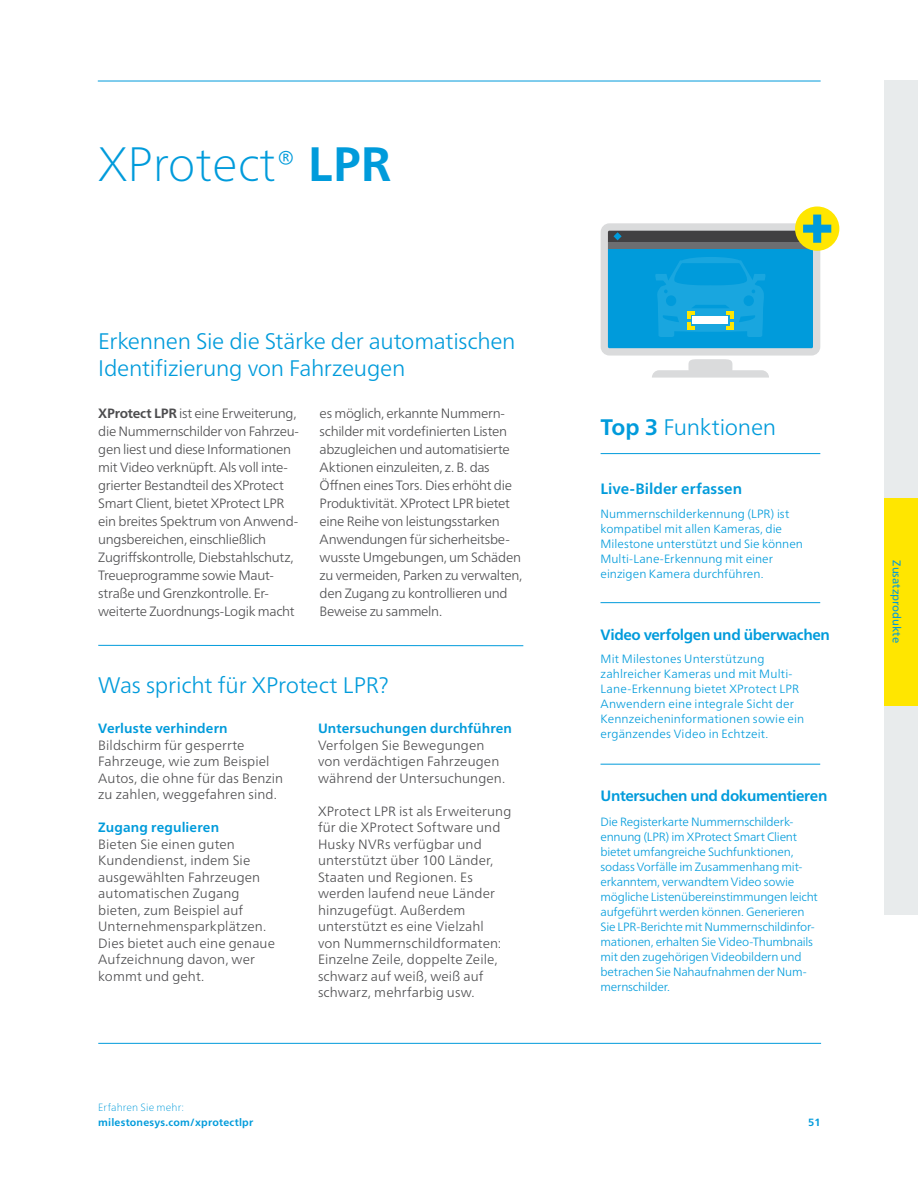
<style>
.page{position:relative;width:918px;height:1188px;background:#fff}
.page>*{position:absolute;margin:0;border:0;box-sizing:border-box;transform-origin:0 0}
.t1{font:100 48.3px "Frutiger Neue LT Pro";color:#009bdb}
.Body_big{font:300 22.5px/27px "Frutiger Neue LT Pro";letter-spacing:-.015em;color:#009bdb}
.BODY_BLUE_BOLD{font:300 22.5px "Frutiger Neue LT Pro";letter-spacing:-.01em;color:#009bdb}
.BODY_GREY{font:700 15px "Frutiger Neue LT Pro";letter-spacing:-.025em;color:#009bdb}
.BODY_GREY-2{font:700 15px "Frutiger Neue LT Pro";letter-spacing:.005em;color:#009bdb}
.BODY_GREY-3{font:300 13.5px/16.5px "Frutiger Neue LT Pro";letter-spacing:-.005em;color:#4d4d4f}
.BODY_GREY-4{font:300 13.5px/18px "Frutiger Neue LT Pro";letter-spacing:-.025em;color:#4d4d4f}
.BODY_BLUE_BOLD-2{font:700 13.5px "Frutiger Neue LT Pro";letter-spacing:.01em;color:#009bdb}
.BODY_GREY-5{font:300 12px/15px "Frutiger Neue LT Pro";letter-spacing:-.01em;color:#009bdb}
.BODY_GREY-6{font:300 12px/15px "Frutiger Neue LT Pro";letter-spacing:.01em;color:#009bdb}
.t2{font:11.25px "Frutiger Neue LT Pro";color:#009bdb}
.BODY_GREY-7{font:700 10.5px "Frutiger Neue LT Pro";letter-spacing:.02em;color:#009bdb}
.BODY_GREY-8{font:100 10.5px "Frutiger Neue LT Pro";letter-spacing:.015em;color:#009bdb}
.s1{font-size:39.3px}
.s2{font-weight:700}
</style>
<div class="page">
<div style="left:884px;top:81px;width:34px;height:208px;background:#e8ebec"></div>
<div style="left:884px;top:497px;width:34px;height:209px;background:#ffe600"></div>
<div style="left:884px;top:289px;width:34px;height:208px;background:#e8ebec"></div>
<div style="left:884px;top:706px;width:34px;height:208px;background:#e8ebec"></div>
<hr style="left:98px;top:645px;width:425px;height:1px;background:#009bdb">
<hr style="left:601px;top:453px;width:219px;height:1px;background:#009bdb">
<hr style="left:601px;top:602px;width:219px;height:1px;background:#009bdb">
<hr style="left:601px;top:764px;width:219px;height:1px;background:#009bdb">
<hr style="left:98px;top:1043px;width:723px;height:1px;background:#009bdb">
<hr style="left:98px;top:81px;width:723px;height:1px;background:#009bdb">
<svg style="left:601px;top:206px;width:238px;height:172px"></svg>
<p class="t1" style="left:98px;top:135px;width:294px">XProtect<span class="s1">®</span> <span class="s2">LPR</span></p>
<p class="Body_big" style="left:98px;top:327px;width:419px">Erkennen Sie die Stärke der automatischen<br>Identifizierung von Fahrzeugen</p>
<p class="BODY_GREY-4" style="left:98px;top:405px;width:202px"><span class="s2">XProtect LPR</span> ist eine Erweiterung, die Nummernschilder von Fahrzeu&shy;gen liest und diese Informationen mit Video verknüpft. Als voll inte&shy;grierter Bestandteil des XProtect Smart Client, bietet XProtect LPR ein breites Spektrum von Anwend&shy;ungsbereichen, einschließlich Zugriffskontrolle, Diebstahlschutz, Treueprogramme sowie Maut&shy;straße und Grenzkontrolle. Er&shy;weiterte Zuordnungs-Logik macht</p>
<p class="BODY_GREY-3" style="left:320px;top:405px;width:204px;line-height:18px">es möglich, erkannte Nummern&shy;schilder mit vordefinierten Listen abzugleichen und automatisierte<br>Aktionen einzuleiten, z. B. das<br>Öffnen eines Tors. Dies erhöht die<br>Produktivität. XProtect LPR bietet eine Reihe von leistungsstarken<br>Anwendungen für sicherheitsbe&shy;wusste Umgebungen, um Schäden zu vermeiden, Parken zu verwalten, den Zugang zu kontrollieren und<br>Beweise zu sammeln.</p>
<p class="BODY_BLUE_BOLD" style="left:98px;top:671px;width:292px">Was spricht für XProtect LPR?</p>
<p class="BODY_BLUE_BOLD-2" style="left:98px;top:720px;width:131px">Verluste verhindern</p>
<p class="BODY_GREY-3" style="left:98px;top:737px;width:186px">Bildschirm für gesperrte<br>Fahrzeuge, wie zum Beispiel<br>Autos, die ohne für das Benzin zu zahlen, weggefahren sind.</p>
<p class="BODY_BLUE_BOLD-2" style="left:98px;top:819px;width:122px">Zugang regulieren</p>
<p class="BODY_GREY-3" style="left:98px;top:836px;width:178px">Bieten Sie einen guten<br>Kundendienst, indem Sie ausgewählten Fahrzeugen automatischen Zugang bieten, zum Beispiel auf<br>Unternehmensparkplätzen.<br>Dies bietet auch eine genaue<br>Aufzeichnung davon, wer kommt und geht.</p>
<p class="BODY_BLUE_BOLD-2" style="left:318px;top:720px;width:196px">Untersuchungen durchführen</p>
<p class="BODY_GREY-3" style="left:318px;top:737px;width:189px">Verfolgen Sie Bewegungen von verdächtigen Fahrzeugen während der Untersuchungen.</p>
<p class="BODY_GREY-3" style="left:318px;top:803px;width:195px">XProtect LPR ist als Erweiterung für die XProtect Software und<br>Husky NVRs verfügbar und unterstützt über 100 Länder,<br>Staaten und Regionen. Es werden laufend neue Länder hinzugefügt. Außerdem unterstützt es eine Vielzahl<br>von Nummernschildformaten:<br>Einzelne Zeile, doppelte Zeile, schwarz auf weiß, weiß auf schwarz, mehrfarbig usw.</p>
<p class="BODY_GREY-8" style="left:98px;top:1101px;width:87px">Erfahren Sie mehr:</p>
<p class="BODY_GREY-7" style="left:98px;top:1116px;width:156px">milestonesys.com/xprotectlpr</p>
<p class="Body_big" style="left:601px;top:414px;width:177px"><span class="s2">Top 3</span> Funktionen</p>
<p class="BODY_GREY-2" style="left:601px;top:480px;width:143px">Live-Bilder erfassen</p>
<p class="BODY_GREY-5" style="left:601px;top:506px;width:204px">Nummernschilderkennung (LPR) ist kompatibel mit allen Kameras, die Milestone unterstützt und Sie können Multi-Lane-Erkennung mit einer einzigen Kamera durchführen.</p>
<p class="BODY_GREY" style="left:601px;top:626px;width:231px">Video verfolgen und überwachen</p>
<p class="BODY_GREY-6" style="left:601px;top:652px;width:205px">Mit Milestones Unterstützung zahlreicher Kameras und mit Multi-Lane-Erkennung bietet XProtect LPR Anwendern eine integrale Sicht der Kennzeicheninformationen sowie ein ergänzendes Video in Echtzeit.</p>
<p class="BODY_GREY" style="left:601px;top:787px;width:228px">Untersuchen und dokumentieren</p>
<p class="BODY_GREY-5" style="left:601px;top:814px;width:219px">Die Registerkarte Nummernschilderk&shy;ennung (LPR) im XProtect Smart Client bietet umfangreiche Suchfunktionen, sodass Vorfälle im Zusammenhang mit&shy;erkanntem, verwandtem Video sowie mögliche Listenübereinstimmungen leicht aufgeführt werden können. Generieren Sie LPR-Berichte mit Nummernschildinfor&shy;mationen, erhalten Sie Video-Thumbnails mit den zugehörigen Videobildern und betrachen Sie Nahaufnahmen der Num&shy;mernschilder.</p>
<p class="BODY_GREY-7" style="left:808px;top:1116px;width:14px">51</p>
<p class="t2" style="left:904px;top:560px;width:84px;rotate:90deg">Zusatzprodukte</p>
</div>
